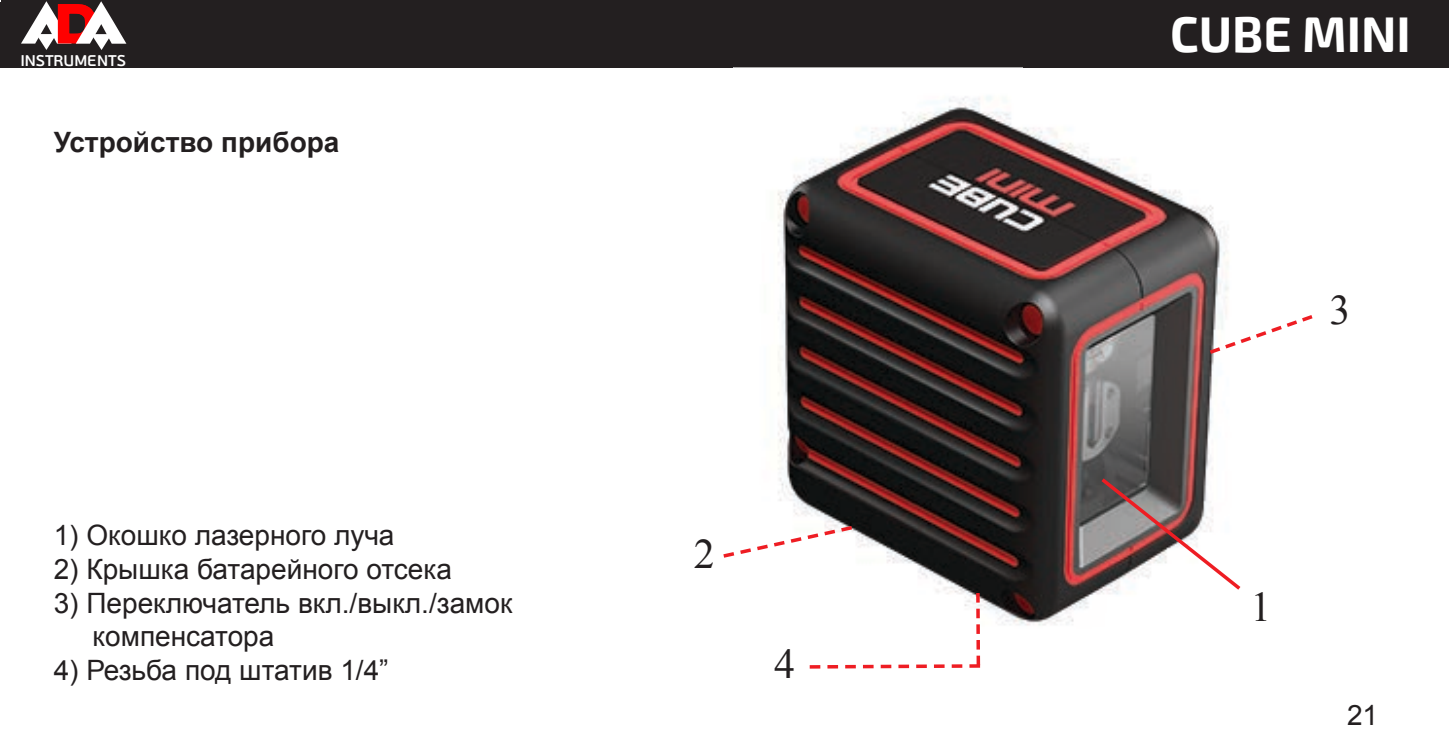
<style>
.page{position:relative;width:1449px;height:745px;background:#fff}
.page>*{position:absolute;margin:0;border:0;box-sizing:border-box;transform-origin:0 0}
.t1{font:700 49px "Exo 2";color:#fff}
.t2{font:42px "Times New Roman";color:#231f20}
.t3{font:28px/33.6px "Arial";color:#231f20}
.t4{font:700 28px "Arial";color:#231f20}
.t5{font:600 15.4px "PF Beau Sans Pro";color:#fff}
</style>
<div class="page">
<div style="left:1px;top:0;width:1448px;height:67px;background:#231f20"></div>
<div style="left:0;top:2px;width:148px;height:65px;background:#231f20"></div>
<svg style="left:21px;top:1px;width:106px;height:49px"></svg>
<img style="left:733px;top:67px;width:528px;height:559px">
<svg style="left:723px;top:523px;width:133px;height:37px"></svg>
<svg style="left:809px;top:592px;width:171px;height:76px"></svg>
<svg style="left:1206px;top:312px;width:107px;height:44px"></svg>
<svg style="left:1097px;top:474px;width:147px;height:119px"></svg>
<p class="t5" style="left:20px;top:51px;width:107px">INSTRUMENTS</p>
<p class="t4" style="left:54px;top:123px;width:287px">Устройство прибора</p>
<p class="t3" style="left:54px;top:518px;width:342px">1) Окошко лазерного луча</p>
<p class="t3" style="left:54px;top:552px;width:400px">2) Крышка батарейного отсека</p>
<p class="t3" style="left:93px;top:586px;width:421px;text-indent:-39px">3) Переключатель вкл./выкл./замок компенсатора</p>
<p class="t3" style="left:54px;top:653px;width:336px">4) Резьба под штатив 1/4”</p>
<h2 class="t2" style="left:694px;top:525px;width:22px">2</h2>
<h2 class="t2" style="left:774px;top:634px;width:22px">4</h2>
<h1 class="t1" style="left:1170px;top:5px;width:242px">CUBE MINI</h1>
<h2 class="t2" style="left:1329px;top:281px;width:22px">3</h2>
<h2 class="t2" style="left:1250px;top:578px;width:22px">1</h2>
<p class="t3" style="left:1347px;top:697px;width:33px">21</p>
</div>
